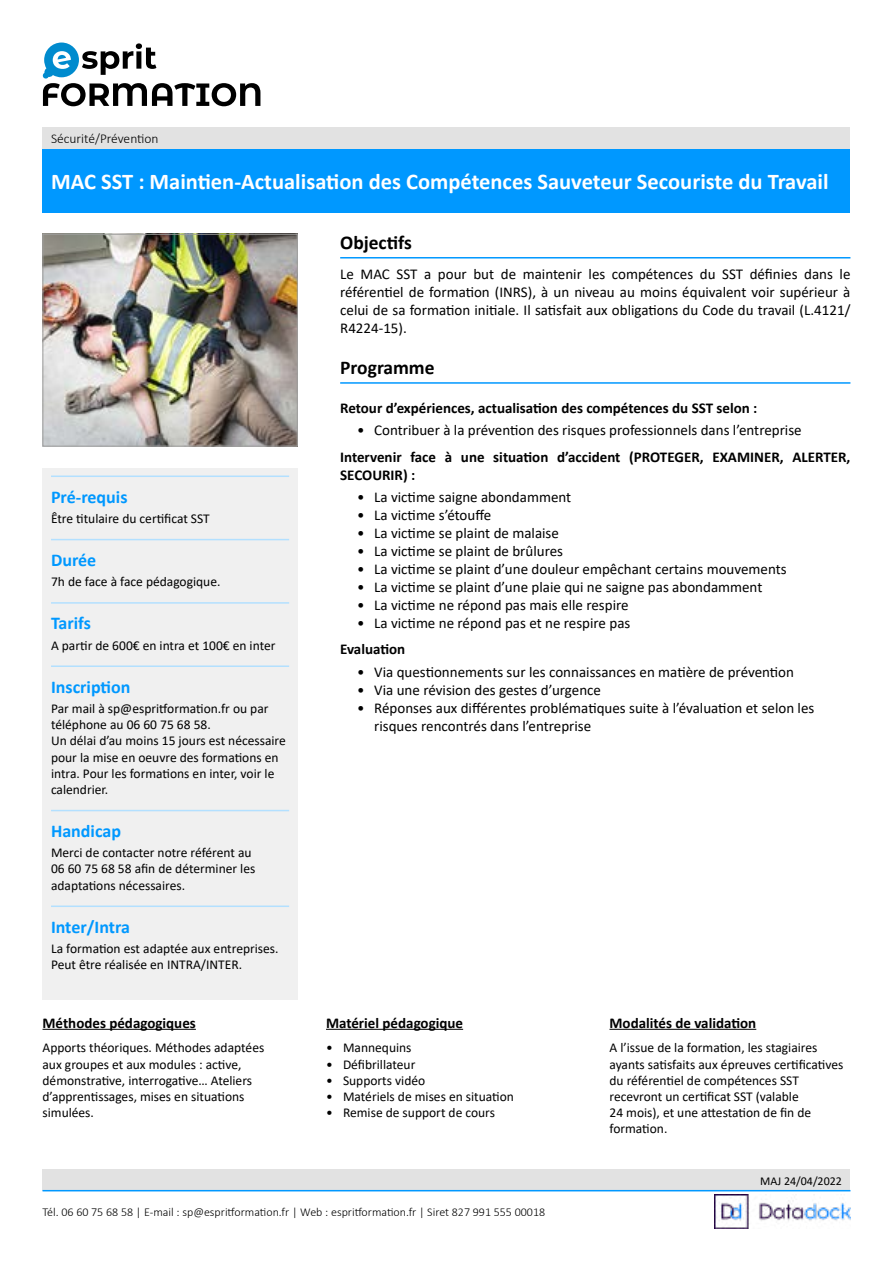
<style>
.page{position:relative;width:893px;height:1263px;background:#fff}
.page>*{position:absolute;margin:0;border:0;box-sizing:border-box;transform-origin:0 0}
.t1{font:700 22.5px "Calibri";color:#fff}
.t2{font:700 19.5px "Calibri";color:#000}
.t3{font:700 18px "Calibri";color:#0098ff}
.t4{font:15px/18px "Calibri";color:#000;text-align:justify}
.t5{font:700 15px/18px "Calibri";color:#000}
.t6{font:13.5px/16.2px "Calibri";color:#000}
.t7{font:300 13.5px "Calibri";color:#000}
.t8{font:300 12px "Calibri";color:#000}
.t9{font:12px "Calibri";color:#000}
</style>
<div class="page">
<div style="left:43px;top:1169px;width:807px;height:22px;background:#e2e2e2"></div>
<div style="left:43px;top:468px;width:255px;height:531px;background:#f0f0f0"></div>
<svg style="left:43px;top:43px;width:217px;height:63px"></svg>
<hr style="left:43px;top:1190px;width:807px;height:1px;background:#0098ff">
<img style="left:714px;top:1195px;width:136px;height:34px">
<img style="left:45px;top:236px;width:251px;height:208px">
<div style="left:43px;top:234px;width:255px;height:212px;border:1px solid #9d9d9c"></div>
<hr style="left:340px;top:257px;width:510px;height:1px;background:#0098ff">
<hr style="left:340px;top:382px;width:510px;height:2px;background:#0098ff">
<div style="left:43px;top:149px;width:807px;height:64px;background:#0098ff"></div>
<hr style="left:43px;top:1029px;width:153px;height:1px;background:#000">
<hr style="left:326px;top:1029px;width:137px;height:1px;background:#000">
<hr style="left:609px;top:1029px;width:147px;height:1px;background:#000">
<div style="left:43px;top:128px;width:807px;height:21px;background:#e2e2e2"></div>
<hr style="left:51px;top:475px;width:238px;height:2px;background:#b3e0ff">
<hr style="left:51px;top:539px;width:238px;height:1px;background:#b3e0ff">
<hr style="left:51px;top:602px;width:238px;height:2px;background:#b3e0ff">
<hr style="left:51px;top:665px;width:238px;height:2px;background:#b3e0ff">
<hr style="left:51px;top:810px;width:238px;height:1px;background:#b3e0ff">
<hr style="left:51px;top:905px;width:238px;height:2px;background:#b3e0ff">
<p class="t7" style="left:51px;top:130px;width:109px">Sécurité/Prévention</p>
<h1 class="t1" style="left:51px;top:166px;width:779px">MAC SST : Maintien-Actualisation des Compétences Sauveteur Secouriste du Travail</h1>
<h3 class="t3" style="left:51px;top:484px;width:78px">Pré-requis</h3>
<p class="t6" style="left:51px;top:510px;width:160px">Être titulaire du certificat SST</p>
<h3 class="t3" style="left:51px;top:547px;width:47px">Durée</h3>
<p class="t6" style="left:51px;top:573px;width:171px">7h de face à face pédagogique.</p>
<h3 class="t3" style="left:51px;top:610px;width:41px">Tarifs</h3>
<p class="t6" style="left:51px;top:637px;width:226px">A partir de 600€ en intra et 100€ en inter</p>
<h3 class="t3" style="left:51px;top:674px;width:81px">Inscription</h3>
<p class="t6" style="left:51px;top:700px;width:236px">Par mail à sp@espritformation.fr ou par téléphone au 06 60 75 68 58.<br>Un délai d’au moins 15 jours est nécessaire pour la mise en oeuvre des formations en intra. Pour les formations en inter, voir le calendrier.</p>
<h3 class="t3" style="left:51px;top:818px;width:71px">Handicap</h3>
<p class="t6" style="left:51px;top:844px;width:206px">Merci de contacter notre référent au<br>06 60 75 68 58 afin de déterminer les adaptations nécessaires.</p>
<h3 class="t3" style="left:51px;top:914px;width:80px">Inter/Intra</h3>
<p class="t6" style="left:51px;top:940px;width:229px">La formation est adaptée aux entreprises.<br>Peut être réalisée en INTRA/INTER.</p>
<p class="t5" style="left:43px;top:1013px;width:155px">Méthodes pédagogiques</p>
<p class="t6" style="left:43px;top:1039px;width:223px">Apports théoriques. Méthodes adaptées aux groupes et aux modules : active, démonstrative, interrogative… Ateliers d’apprentissages, mises en situations simulées.</p>
<h2 class="t2" style="left:340px;top:228px;width:73px">Objectifs</h2>
<p class="t4" style="left:340px;top:265px;width:512px">Le MAC SST a pour but de maintenir les compétences du SST définies dans le référentiel de formation (INRS), à un niveau au moins équivalent voir supérieur à celui de sa formation initiale. Il satisfait aux obligations du Code du travail (L.4121/ R4224-15).</p>
<h2 class="t2" style="left:340px;top:353px;width:96px">Programme</h2>
<p class="t5" style="left:340px;top:399px;width:419px">Retour d’expériences, actualisation des compétences du SST selon :</p>
<p class="t4" style="left:357px;top:421px;width:446px">• Contribuer à la prévention des risques professionnels dans l’entreprise</p>
<p class="t5" style="left:340px;top:447px;width:512px">Intervenir face à une situation d’accident (PROTEGER, EXAMINER, ALERTER,<br>SECOURIR) :</p>
<p class="t4" style="left:357px;top:488px;width:216px">• La victime saigne abondamment</p>
<p class="t4" style="left:357px;top:506px;width:136px">• La victime s’étouffe</p>
<p class="t4" style="left:357px;top:524px;width:203px">• La victime se plaint de malaise</p>
<p class="t4" style="left:357px;top:542px;width:207px">• La victime se plaint de brûlures</p>
<p class="t4" style="left:357px;top:560px;width:431px">• La victime se plaint d’une douleur empêchant certains mouvements</p>
<p class="t4" style="left:357px;top:578px;width:407px">• La victime se plaint d’une plaie qui ne saigne pas abondamment</p>
<p class="t4" style="left:357px;top:596px;width:273px">• La victime ne répond pas mais elle respire</p>
<p class="t4" style="left:357px;top:614px;width:275px">• La victime ne répond pas et ne respire pas</p>
<p class="t5" style="left:340px;top:640px;width:67px">Evaluation</p>
<p class="t4" style="left:357px;top:662px;width:438px">• Via questionnements sur les connaissances en matière de prévention</p>
<p class="t4" style="left:357px;top:680px;width:245px">• Via une révision des gestes d’urgence</p>
<p class="t4" style="left:374px;top:698px;width:442px;text-indent:-17px">• Réponses aux différentes problématiques suite à l’évaluation et selon les risques rencontrés dans l’entreprise</p>
<p class="t5" style="left:326px;top:1013px;width:139px">Matériel pédagogique</p>
<p class="t6" style="left:326px;top:1039px;width:87px">• Mannequins</p>
<p class="t6" style="left:326px;top:1055px;width:91px">• Défibrillateur</p>
<p class="t6" style="left:326px;top:1072px;width:101px">• Supports vidéo</p>
<p class="t6" style="left:326px;top:1088px;width:189px">• Matériels de mises en situation</p>
<p class="t6" style="left:326px;top:1104px;width:170px">• Remise de support de cours</p>
<p class="t5" style="left:609px;top:1013px;width:148px">Modalités de validation</p>
<p class="t6" style="left:609px;top:1039px;width:235px">A l’issue de la formation, les stagiaires ayants satisfaits aux épreuves certificatives du référentiel de compétences SST recevront un certificat SST (valable<br>24 mois), et une attestation de fin de formation.</p>
<p class="t9" style="left:760px;top:1172px;width:83px">MAJ 24/04/2022</p>
<p class="t8" style="left:43px;top:1205px;width:504px">Tél. 06 60 75 68 58 | E-mail : sp@espritformation.fr | Web : espritformation.fr | Siret 827 991 555 00018</p>
</div>
